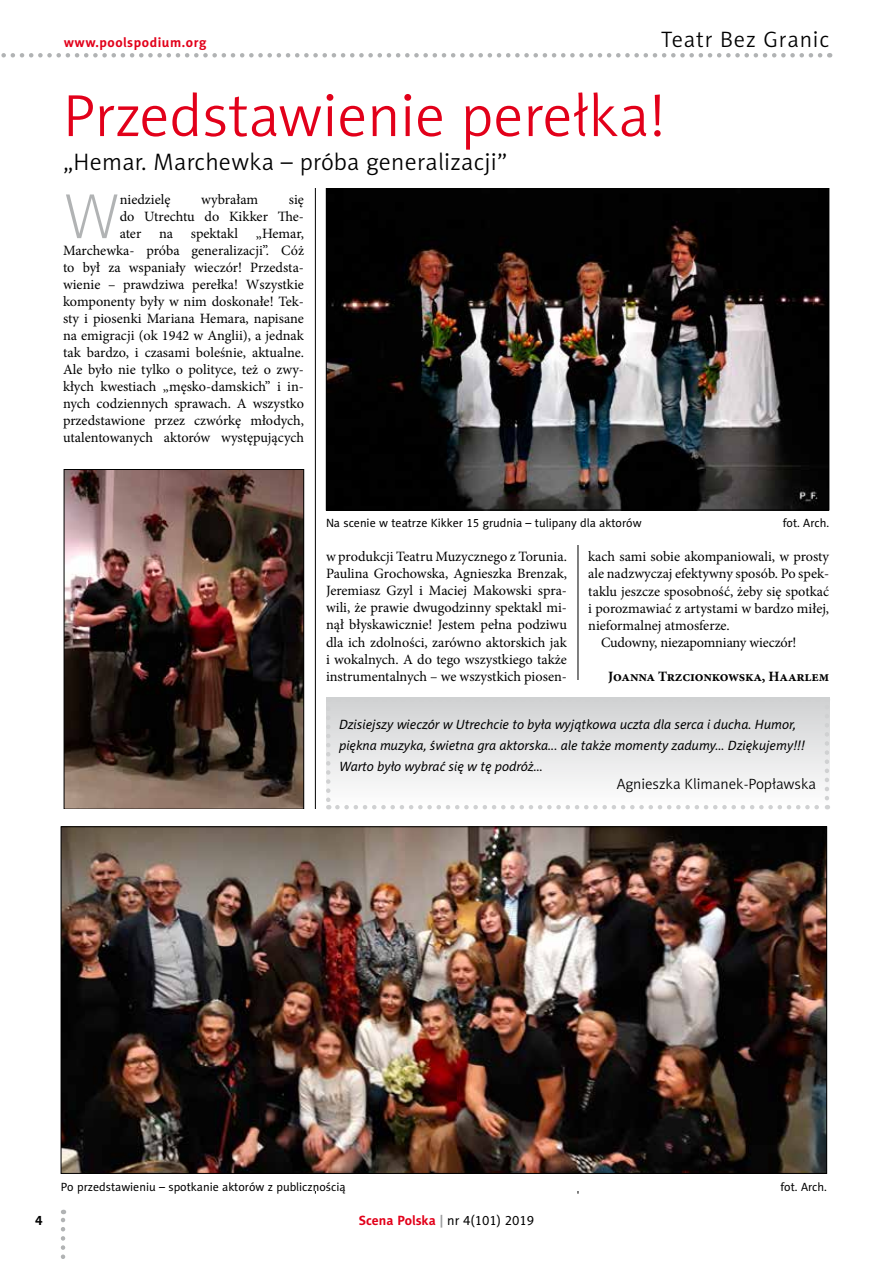
<style>
.page{position:relative;width:893px;height:1263px;background:#fff}
.page>*{position:absolute;margin:0;border:0;box-sizing:border-box;transform-origin:0 0}
.t1{font:64.5px "Naomi Sans EFN Thin";color:#b1b3b4}
.t2{font:60px "Naomi Sans EFN Light";color:#e2001a}
.t3{font:24px "Naomi Sans EFN Light";letter-spacing:.015em;color:#000}
.t4{font:22.5px "Naomi Sans EFN Light";letter-spacing:.04em;color:#000}
.t5{font:15px "Naomi Sans EFN Light";color:#000}
.t6{font:14.25px/17px "Minion Pro";color:#000;text-align:right}
.t7{font:700 14.25px "Minion Pro";letter-spacing:-.01em;color:#000}
.t8{font:italic 13.5px/21px "Naomi Sans EFN";color:#000}
.t9{font:13.5px "Naomi Sans EFN";color:#000}
.t10{font:700 13.5px "Naomi Sans EFN";letter-spacing:.04em;color:#e2001a}
.t11{font:700 13.5px "Naomi Sans EFN";color:#000}
.t12{font:12px "Naomi Sans EFN";color:#000}
.s1{font-weight:700;color:#e2001a}
.s2{font-weight:700;color:#9c9e9f}
</style>
<div class="page">
<svg style="left:61px;top:1210px;width:4px;height:49px"></svg>
<hr style="left:315px;top:85px;width:1px;height:1109px;background:#000">
<hr style="left:578px;top:85px;width:1px;height:1109px;background:#000">
<svg style="left:1px;top:53px;width:819px;height:5px"></svg>
<div style="left:326px;top:188px;width:503px;height:356px;background:#fff"></div>
<img style="left:328px;top:189px;width:499px;height:319px">
<div style="left:326px;top:187px;width:503px;height:323px;border:1px solid #000"></div>
<img style="left:66px;top:471px;width:236px;height:336px">
<div style="left:64px;top:469px;width:240px;height:340px;border:1px solid #000"></div>
<div style="left:62px;top:809px;width:767px;height:382px;background:#fff"></div>
<div style="left:326px;top:680px;width:503px;height:129px;background:#fff"></div>
<img style="left:63px;top:828px;width:762px;height:344px">
<div style="left:63px;top:85px;width:766px;height:102px;background:#fff"></div>
<div style="left:326px;top:697px;width:503px;height:112px;background:linear-gradient(to bottom,#d1d2d3,#fcfcfc)"></div>
<svg style="left:326px;top:709px;width:4px;height:100px"></svg>
<svg style="left:337px;top:805px;width:491px;height:4px"></svg>
<svg style="left:825px;top:697px;width:4px;height:101px"></svg>
<div style="left:328px;top:697px;width:490px;height:5px;background:#d0d1d2"></div>
<p class="t10" style="left:64px;top:34px;width:144px">www.poolspodium.org</p>
<h3 class="t4" style="left:661px;top:26px;width:170px">Teatr Bez Granic</h3>
<h2 class="t2" style="left:63px;top:81px;width:604px">Przedstawienie perełka!</h2>
<h3 class="t3" style="left:63px;top:148px;width:446px">„Hemar. Marchewka – próba generalizacji”</h3>
<h1 class="t1" style="left:63px;top:181px;width:58px">W</h1>
<p class="t6" style="left:120px;top:191px;width:52px">niedzielę</p>
<p class="t6" style="left:201px;top:191px;width:58px">wybrałam</p>
<p class="t6" style="left:63px;top:191px;width:242px">się<br>do Utrechtu do Kikker The-<br>ater na spektakl „Hemar, Marchewka- próba generalizacji”. Cóż to był za wspaniały wieczór! Przedsta&shy;wienie – prawdziwa perełka! Wszystkie komponenty były w nim doskonałe! Tek&shy;sty i piosenki Mariana Hemara, napisane na emigracji (ok 1942 w Anglii), a jednak tak bardzo, i czasami boleśnie, aktualne.<br>Ale było nie tylko o polityce, też o zwy&shy;kłych kwestiach „męsko-damskich” i in&shy;nych codziennych sprawach. A wszystko przedstawione przez czwórkę młodych, utalentowanych aktorów występujących</p>
<p class="t12" style="left:326px;top:516px;width:317px">Na scenie w teatrze Kikker 15 grudnia – tulipany dla aktorów</p>
<p class="t12" style="left:783px;top:516px;width:48px">fot. Arch.</p>
<p class="t6" style="left:326px;top:548px;width:242px;text-align:justify">w produkcji Teatru Muzycznego z Torunia.<br>Paulina Grochowska, Agnieszka Brenzak, Jeremiasz Gzyl i Maciej Makowski spra&shy;wili, że prawie dwugodzinny spektakl mi&shy;nął błyskawicznie! Jestem pełna podziwu dla ich zdolności, zarówno aktorskich jak i wokalnych. A do tego wszystkiego także instrumentalnych – we wszystkich piosen-</p>
<p class="t6" style="left:588px;top:548px;width:242px">kach sami sobie akompaniowali, w prosty</p>
<p class="t6" style="left:588px;top:565px;width:242px">ale nadzwyczaj efektywny sposób. Po spek-</p>
<p class="t6" style="left:588px;top:582px;width:242px">taklu jeszcze sposobność, żeby się spotkać</p>
<p class="t6" style="left:588px;top:599px;width:242px">i porozmawiać z artystami w bardzo miłej,</p>
<p class="t6" style="left:588px;top:617px;width:143px">nieformalnej atmosferze.</p>
<p class="t6" style="left:601px;top:634px;width:197px">Cudowny, niezapomniany wieczór!</p>
<p class="t7" style="left:608px;top:666px;width:222px">Joanna Trzcionkowska, Haarlem</p>
<p class="t8" style="left:339px;top:714px;width:467px">Dzisiejszy wieczór w Utrechcie to była wyjątkowa uczta dla serca i ducha. Humor, piękna muzyka, świetna gra aktorska... ale także momenty zadumy... Dziękujemy!!!<br>Warto było wybrać się w tę podróż...</p>
<p class="t5" style="left:617px;top:775px;width:201px">Agnieszka Klimanek-Popławska</p>
<p class="t12" style="left:61px;top:1179px;width:286px">Po przedstawieniu – spotkanie aktorów z publicznością</p>
<p class="t12" style="left:780px;top:1179px;width:48px">fot. Arch.</p>
<p class="t11" style="left:35px;top:1212px;width:9px">4</p>
<p class="t9" style="left:359px;top:1212px;width:177px"><span class="s1">Scena Polska</span> <span class="s2">|</span> nr 4(101) 2019</p>
</div>
